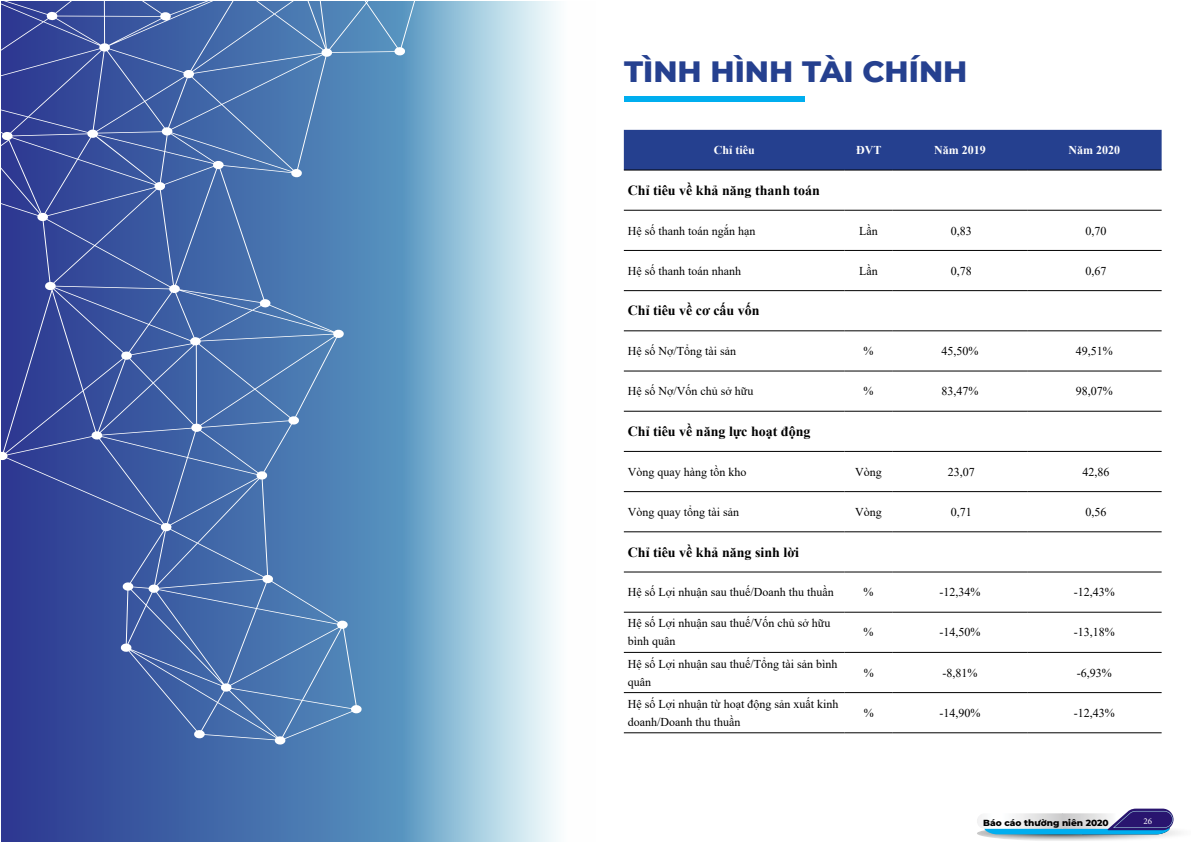
<style>
.page{position:relative;width:1191px;height:842px;background:#fff}
.page>*{position:absolute;margin:0;border:0;box-sizing:border-box;transform-origin:0 0}
.t1{font:800 30px "Montserrat";color:#25408f}
.t2{font:700 14px "Times New Roman";color:#000}
.t3{font:12px/18px "Times New Roman";color:#000}
.t4{font:700 12px "Times New Roman";color:#fff}
.t5{font:800 9px "Montserrat";color:#000}
.t6{font:9px "Minion Pro";color:#fff}
</style>
<div class="page">
<img style="left:977px;top:830px;width:203px;height:11px">
<div style="left:977px;top:813px;width:194px;height:16px;background:#f4f4f4;border-radius:8px"></div>
<svg style="left:983px;top:809px;width:190px;height:25px"></svg>
<div style="left:624px;top:96px;width:180px;height:6px;background:#00aeef"></div>
<div style="left:624px;top:130px;width:537px;height:40px;background:#25408f"></div>
<hr style="left:624px;top:170px;width:220px;height:1px;background:#000">
<hr style="left:844px;top:170px;width:48px;height:1px;background:#000">
<hr style="left:892px;top:170px;width:135px;height:1px;background:#000">
<hr style="left:1027px;top:170px;width:134px;height:1px;background:#000">
<hr style="left:624px;top:210px;width:220px;height:1px;background:#000">
<hr style="left:844px;top:210px;width:48px;height:1px;background:#000">
<hr style="left:892px;top:210px;width:135px;height:1px;background:#000">
<hr style="left:1027px;top:210px;width:134px;height:1px;background:#000">
<hr style="left:624px;top:250px;width:220px;height:1px;background:#000">
<hr style="left:844px;top:250px;width:48px;height:1px;background:#000">
<hr style="left:892px;top:250px;width:135px;height:1px;background:#000">
<hr style="left:1027px;top:250px;width:134px;height:1px;background:#000">
<hr style="left:624px;top:290px;width:220px;height:1px;background:#000">
<hr style="left:844px;top:290px;width:48px;height:1px;background:#000">
<hr style="left:892px;top:290px;width:135px;height:1px;background:#000">
<hr style="left:1027px;top:290px;width:134px;height:1px;background:#000">
<hr style="left:624px;top:330px;width:220px;height:1px;background:#000">
<hr style="left:844px;top:330px;width:48px;height:1px;background:#000">
<hr style="left:892px;top:330px;width:135px;height:1px;background:#000">
<hr style="left:1027px;top:330px;width:134px;height:1px;background:#000">
<hr style="left:624px;top:370px;width:220px;height:1px;background:#000">
<hr style="left:844px;top:370px;width:48px;height:1px;background:#000">
<hr style="left:892px;top:370px;width:135px;height:1px;background:#000">
<hr style="left:1027px;top:370px;width:134px;height:1px;background:#000">
<hr style="left:624px;top:411px;width:220px;height:1px;background:#000">
<hr style="left:844px;top:411px;width:48px;height:1px;background:#000">
<hr style="left:892px;top:411px;width:135px;height:1px;background:#000">
<hr style="left:1027px;top:411px;width:134px;height:1px;background:#000">
<hr style="left:624px;top:451px;width:220px;height:1px;background:#000">
<hr style="left:844px;top:451px;width:48px;height:1px;background:#000">
<hr style="left:892px;top:451px;width:135px;height:1px;background:#000">
<hr style="left:1027px;top:451px;width:134px;height:1px;background:#000">
<hr style="left:624px;top:491px;width:220px;height:1px;background:#000">
<hr style="left:844px;top:491px;width:48px;height:1px;background:#000">
<hr style="left:892px;top:491px;width:135px;height:1px;background:#000">
<hr style="left:1027px;top:491px;width:134px;height:1px;background:#000">
<hr style="left:624px;top:531px;width:220px;height:1px;background:#000">
<hr style="left:844px;top:531px;width:48px;height:1px;background:#000">
<hr style="left:892px;top:531px;width:135px;height:1px;background:#000">
<hr style="left:1027px;top:531px;width:134px;height:1px;background:#000">
<hr style="left:624px;top:571px;width:220px;height:1px;background:#000">
<hr style="left:844px;top:571px;width:48px;height:1px;background:#000">
<hr style="left:892px;top:571px;width:135px;height:1px;background:#000">
<hr style="left:1027px;top:571px;width:134px;height:1px;background:#000">
<hr style="left:624px;top:612px;width:220px;height:1px;background:#000">
<hr style="left:844px;top:612px;width:48px;height:1px;background:#000">
<hr style="left:892px;top:612px;width:135px;height:1px;background:#000">
<hr style="left:1027px;top:612px;width:134px;height:1px;background:#000">
<hr style="left:624px;top:652px;width:220px;height:1px;background:#000">
<hr style="left:844px;top:652px;width:48px;height:1px;background:#000">
<hr style="left:892px;top:652px;width:135px;height:1px;background:#000">
<hr style="left:1027px;top:652px;width:134px;height:1px;background:#000">
<hr style="left:624px;top:692px;width:220px;height:1px;background:#000">
<hr style="left:844px;top:692px;width:48px;height:1px;background:#000">
<hr style="left:892px;top:692px;width:135px;height:1px;background:#000">
<hr style="left:1027px;top:692px;width:134px;height:1px;background:#000">
<hr style="left:624px;top:732px;width:220px;height:1px;background:#000">
<hr style="left:844px;top:732px;width:48px;height:1px;background:#000">
<hr style="left:892px;top:732px;width:135px;height:1px;background:#000">
<hr style="left:1027px;top:732px;width:134px;height:1px;background:#000">
<svg style="left:1px;top:1px;width:557px;height:841px;background:#99b9d6"></svg>
<svg style="left:1px;top:1px;width:446px;height:744px;background:#4b70ad"></svg>
<h1 class="t1" style="left:624px;top:50px;width:345px">TÌNH HÌNH TÀI CHÍNH</h1>
<p class="t4" style="left:713px;top:141px;width:43px">Chỉ tiêu</p>
<p class="t4" style="left:856px;top:141px;width:27px">ĐVT</p>
<p class="t4" style="left:934px;top:141px;width:53px">Năm 2019</p>
<p class="t4" style="left:1068px;top:141px;width:53px">Năm 2020</p>
<p class="t2" style="left:628px;top:180px;width:194px">Chỉ tiêu về khả năng thanh toán</p>
<p class="t3" style="left:628px;top:221px;width:129px">Hệ số thanh toán ngắn hạn</p>
<p class="t3" style="left:859px;top:221px;width:20px">Lần</p>
<p class="t3" style="left:951px;top:221px;width:22px">0,83</p>
<p class="t3" style="left:1085px;top:221px;width:22px">0,70</p>
<p class="t3" style="left:628px;top:261px;width:115px">Hệ số thanh toán nhanh</p>
<p class="t3" style="left:859px;top:261px;width:20px">Lần</p>
<p class="t3" style="left:951px;top:261px;width:22px">0,78</p>
<p class="t3" style="left:1085px;top:261px;width:22px">0,67</p>
<p class="t2" style="left:628px;top:301px;width:133px">Chỉ tiêu về cơ cấu vốn</p>
<p class="t3" style="left:628px;top:342px;width:110px">Hệ số Nợ/Tổng tài sản</p>
<p class="t3" style="left:863px;top:342px;width:11px">%</p>
<p class="t3" style="left:941px;top:342px;width:38px">45,50%</p>
<p class="t3" style="left:1076px;top:342px;width:38px">49,51%</p>
<p class="t3" style="left:628px;top:382px;width:127px">Hệ số Nợ/Vốn chủ sở hữu</p>
<p class="t3" style="left:863px;top:382px;width:11px">%</p>
<p class="t3" style="left:941px;top:382px;width:38px">83,47%</p>
<p class="t3" style="left:1076px;top:382px;width:38px">98,07%</p>
<p class="t2" style="left:628px;top:421px;width:184px">Chỉ tiêu về năng lực hoạt động</p>
<p class="t3" style="left:628px;top:462px;width:120px">Vòng quay hàng tồn kho</p>
<p class="t3" style="left:855px;top:462px;width:28px">Vòng</p>
<p class="t3" style="left:948px;top:462px;width:28px">23,07</p>
<p class="t3" style="left:1082px;top:462px;width:28px">42,86</p>
<p class="t3" style="left:628px;top:502px;width:113px">Vòng quay tổng tài sản</p>
<p class="t3" style="left:855px;top:502px;width:28px">Vòng</p>
<p class="t3" style="left:951px;top:502px;width:22px">0,71</p>
<p class="t3" style="left:1085px;top:502px;width:22px">0,56</p>
<p class="t2" style="left:628px;top:542px;width:173px">Chỉ tiêu về khả năng sinh lời</p>
<p class="t3" style="left:628px;top:583px;width:207px">Hệ số Lợi nhuận sau thuế/Doanh thu thuần</p>
<p class="t3" style="left:863px;top:583px;width:11px">%</p>
<p class="t3" style="left:939px;top:583px;width:42px">-12,34%</p>
<p class="t3" style="left:1074px;top:583px;width:42px">-12,43%</p>
<p class="t3" style="left:628px;top:614px;width:204px">Hệ số Lợi nhuận sau thuế/Vốn chủ sở hữu bình quân</p>
<p class="t3" style="left:863px;top:623px;width:11px">%</p>
<p class="t3" style="left:939px;top:623px;width:42px">-14,50%</p>
<p class="t3" style="left:1074px;top:623px;width:42px">-13,18%</p>
<p class="t3" style="left:628px;top:654px;width:211px">Hệ số Lợi nhuận sau thuế/Tổng tài sản bình quân</p>
<p class="t3" style="left:863px;top:663px;width:11px">%</p>
<p class="t3" style="left:942px;top:663px;width:36px">-8,81%</p>
<p class="t3" style="left:1077px;top:663px;width:36px">-6,93%</p>
<p class="t3" style="left:628px;top:694px;width:212px">Hệ số Lợi nhuận từ hoạt động sản xuất kinh doanh/Doanh thu thuần</p>
<p class="t3" style="left:863px;top:703px;width:11px">%</p>
<p class="t3" style="left:939px;top:703px;width:42px">-14,90%</p>
<p class="t3" style="left:1074px;top:703px;width:42px">-12,43%</p>
<p class="t5" style="left:983px;top:816px;width:127px">Báo cáo thường niên 2020</p>
<p class="t6" style="left:1143px;top:815px;width:10px">26</p>
</div>
